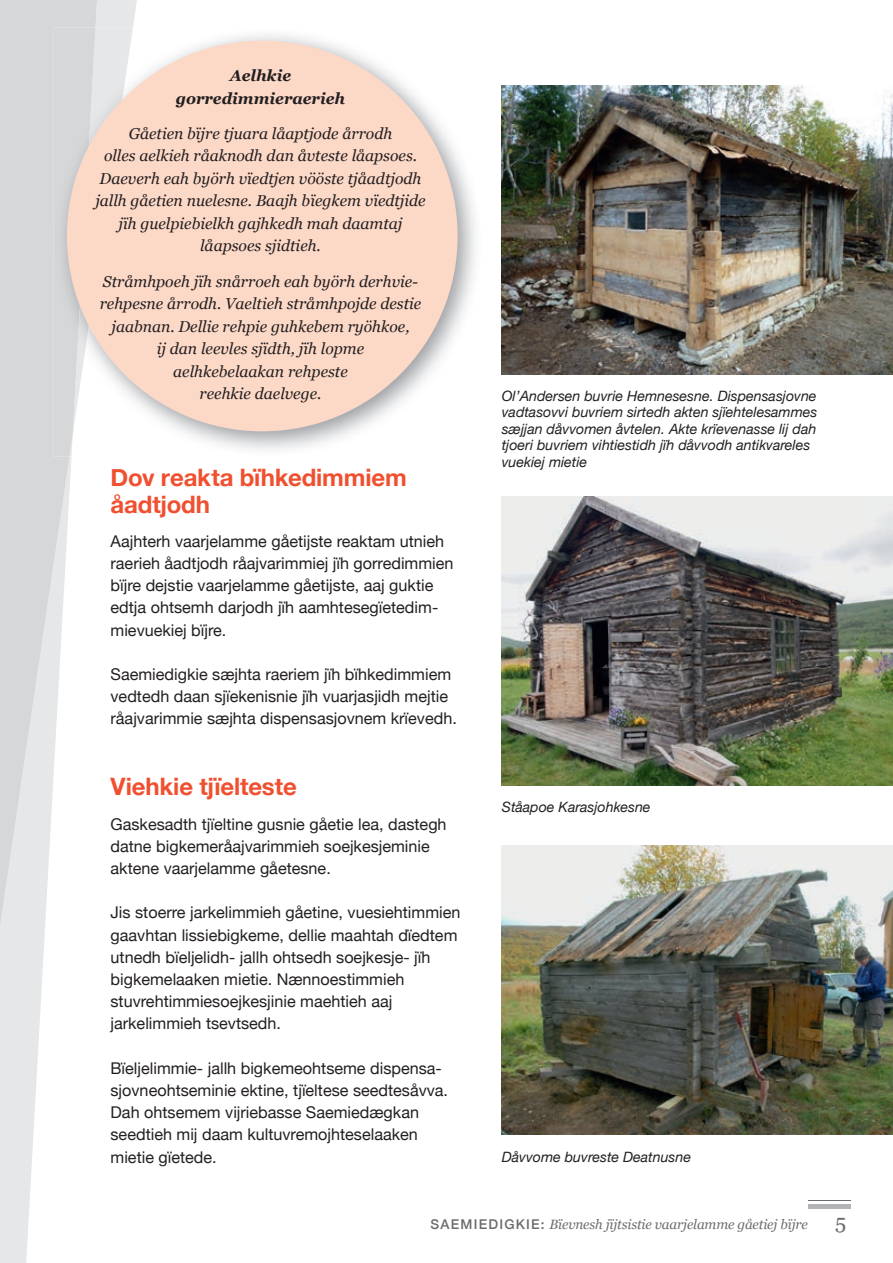
<style>
.page{position:relative;width:893px;height:1263px;background:#fff}
.page>*{position:absolute;margin:0;border:0;box-sizing:border-box;transform-origin:0 0}
.t1{font:700 24px/26.5px "Helvetica Neue";letter-spacing:-.005em;color:#f05030}
.t2{font:21px "Georgia";color:#6c6d70}
.t3{font:16.2px/22.2px "Helvetica Neue";color:#231f20}
.t4{font:italic 15.75px/22.5px "Georgia";color:#231f20;text-align:center}
.t5{font:italic 700 15.75px/22.5px "Georgia";color:#231f20;text-align:center}
.t6{font:italic 14.25px/16.5px "Helvetica Neue";color:#231f20}
.t7{font:italic 13.5px "Georgia";letter-spacing:-.01em;color:#6c6d70}
.s1{font-family:"Helvetica Neue";font-weight:500;font-style:normal}
</style>
<div class="page">
<hr style="left:808px;top:1200px;width:42px;height:1px;background:#6c6d70">
<hr style="left:808px;top:1204px;width:42px;height:4px;background:#b2b3b7">
<img style="left:502px;top:85px;width:391px;height:289px">
<img style="left:502px;top:497px;width:391px;height:289px">
<img style="left:502px;top:845px;width:391px;height:289px">
<svg style="left:97px;top:0;width:40px;height:27px"></svg>
<svg style="left:0;top:927px;width:45px;height:336px;fill:#e6e7e9"></svg>
<svg style="left:0;top:0;width:97px;height:927px;fill:#d6d7d9"></svg>
<img style="left:96px;top:35px;width:380px;height:421px">
<img style="left:96px;top:27px;width:37px;height:408px">
<img style="left:54px;top:27px;width:42px;height:429px">
<div style="left:67px;top:41px;width:391px;height:390px;background:#fcd8c7;border-radius:50%"></div>
<p class="t5" style="left:176px;top:64px;width:171px">Aelhkie gorredimmieraerieh</p>
<p class="t4" style="left:95px;top:121px;width:332px">Gåetien bïjre tjuara låaptjode årrodh<br>olles aelkieh råaknodh dan åvteste låapsoes.<br>Daeverh eah byörh vïedtjen vööste tjåadtjodh jallh gåetien nuelesne. Baajh bïegkem vïedtjide jïh guelpiebielkh gajhkedh mah daamtaj låapsoes sjidtieh.</p>
<p class="t4" style="left:100px;top:269px;width:323px">Stråmhpoeh jïh snårroeh eah byörh derhvie&shy;rehpesne årrodh. Vaeltieh stråmhpojde destie jaabnan. Dellie rehpie guhkebem ryöhkoe,<br>ij dan leevles sjïdth, jïh lopme aelhkebelaakan rehpeste<br>reehkie daelvege.</p>
<h1 class="t1" style="left:111px;top:465px;width:298px">Dov reakta bïhkedimmiem åadtjodh</h1>
<p class="t3" style="left:111px;top:531px;width:344px">Aajhterh vaarjelamme gåetijste reaktam utnieh raerieh åadtjodh råajvarimmiej jïh gorredimmien bïjre dejstie vaarjelamme gåetijste, aaj guktie edtja ohtsemh darjodh jïh aamhtesegïetedim&shy;mievuekiej bïjre.</p>
<p class="t3" style="left:111px;top:664px;width:348px">Saemiedigkie sæjhta raeriem jïh bïhkedimmiem vedtedh daan sjïekenisnie jïh vuarjasjidh mejtie råajvarimmie sæjhta dispensasjovnem krïevedh.</p>
<h1 class="t1" style="left:111px;top:774px;width:188px">Viehkie tjïelteste</h1>
<p class="t3" style="left:111px;top:814px;width:338px">Gaskesadth tjïeltine gusnie gåetie lea, dastegh datne bigkemeråajvarimmieh soejkesjeminie aktene vaarjelamme gåetesne.</p>
<p class="t3" style="left:111px;top:902px;width:351px">Jis stoerre jarkelimmieh gåetine, vuesiehtimmien gaavhtan lissiebigkeme, dellie maahtah dïedtem utnedh bïeljelidh- jallh ohtsedh soejkesje- jïh bigkeme laaken mietie. Nænnoestimmieh stuvreh timmiesoejkesjinie maehtieh aaj jarkelimmieh tsevtsedh.</p>
<p class="t3" style="left:111px;top:1058px;width:339px">Bïeljelimmie- jallh bigkemeohtseme dispensa&shy;sjovne ohtseminie ektine, tjïeltese seedtesåvva.<br>Dah ohtsemem vijriebasse Saemiedægkan seedtieh mij daam kultuvremojhteselaaken mietie gïetede.</p>
<p class="t6" style="left:502px;top:388px;width:317px">Ol’Andersen buvrie Hemnesesne. Dispensasjovne vadtasovvi buvriem sirtedh akten sjïehtelesammes sæjjan dåvvomen åvtelen. Akte krïevenasse lij dah tjoeri buvriem vihtiestidh jïh dåvvodh antikvareles vuekiej mietie</p>
<p class="t6" style="left:502px;top:799px;width:150px">Ståapoe Karasjohkesne</p>
<p class="t6" style="left:502px;top:1150px;width:191px">Dåvvome buvreste Deatnusne</p>
<p class="t7" style="left:431px;top:1214px;width:379px"><span class="s1">SAEMIEDIGKIE:</span> Bïevnesh jïjtsistie vaarjelamme gåetiej bïjre</p>
<p class="t2" style="left:835px;top:1206px;width:13px">5</p>
</div>
